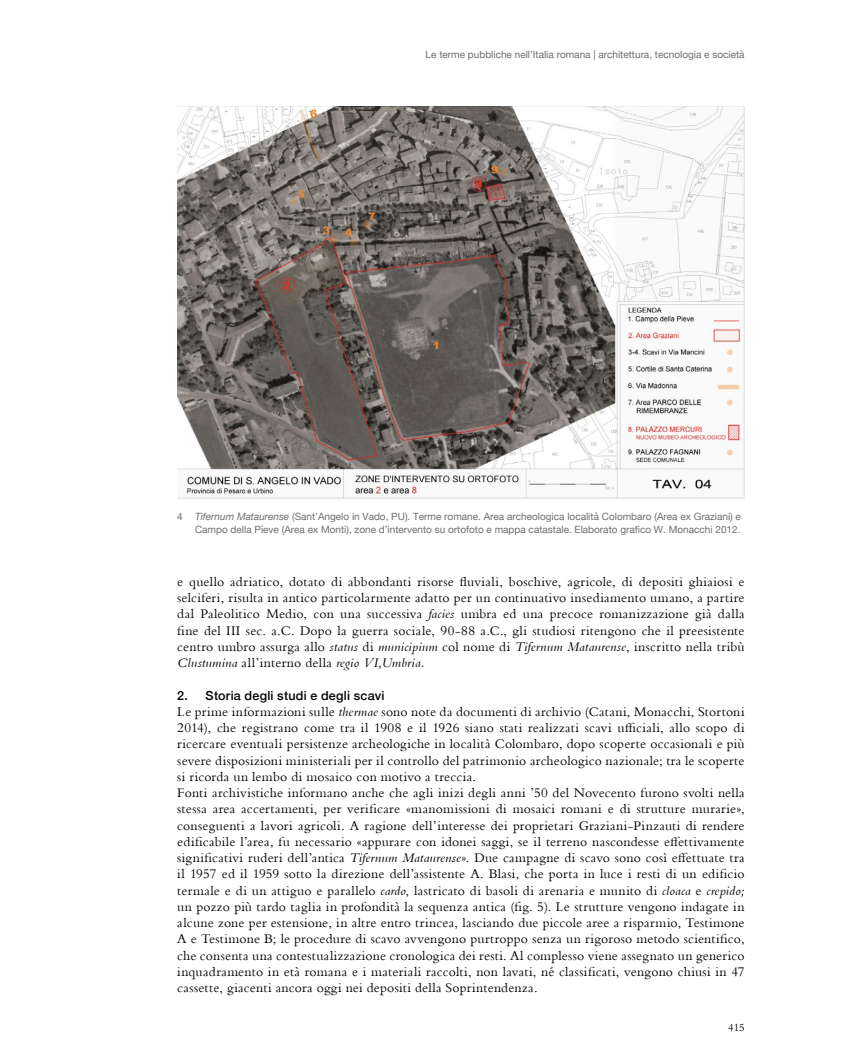
<style>
.page{position:relative;width:851px;height:1063px;background:#fff}
.page>*{position:absolute;margin:0;border:0;box-sizing:border-box;transform-origin:0 0}
.t1{font:13.75px/16.2px "Bembo Std";letter-spacing:.02em;color:#000;text-align:justify}
.t2{font:italic 13.75px "Bembo";letter-spacing:.015em;color:#000}
.t3{font:500 12.5px "Helvetica Neue";letter-spacing:.02em;color:#000}
.t4{font:11.25px "Bembo Std";color:#000}
.t5{font:10px/12.5px "Helvetica Neue";color:#6d6e71;text-align:right}
.s1{font-style:italic}
.s2{font-family:"Bembo";font-style:italic}
.s3{font-family:"Bembo Std";font-style:normal}
</style>
<div class="page">
<img style="left:177px;top:106px;width:567px;height:393px">
<p class="t5" style="left:425px;top:49px;width:320px">Le terme pubbliche nell’Italia romana | architettura, tecnologia e società</p>
<p class="t5" style="left:177px;top:511px;width:565px">4 <span class="s1">Tifernum Mataurense</span> (Sant’Angelo in Vado, PU). Terme romane. Area archeologica località Colombaro (Area ex Graziani) e<br>Campo della Pieve (Area ex Monti), zone d’intervento su ortofoto e mappa catastale. Elaborato grafico W. Monacchi 2012.</p>
<p class="t1" style="left:177px;top:573px;width:568px">e quello adriatico, dotato di abbondanti risorse fluviali, boschive, agricole, di depositi ghiaiosi e selciferi, risulta in antico particolarmente adatto per un continuativo insediamento umano, a partire dal Paleolitico Medio, con una successiva <span class="s2">facies</span> umbra ed una precoce romanizzazione già dalla fine del III sec. a.C. Dopo la guerra sociale, 90-88 a.C., gli studiosi ritengono che il preesistente centro umbro assurga allo <span class="s2">status</span> di <span class="s2">municipium</span> col nome di <span class="s2">Tifernum Mataurense</span>, inscritto nella tribù</p>
<p class="t2" style="left:177px;top:655px;width:249px">Clustumina <span class="s3">all’interno della</span> regio VI,Umbria.</p>
<p class="t3" style="left:177px;top:685px;width:209px">2. Storia degli studi e degli scavi</p>
<p class="t1" style="left:177px;top:703px;width:568px;text-align:left">Le prime informazioni sulle <span class="s2">thermae</span> sono note da documenti di archivio (Catani, Monacchi, Stortoni 2014), che registrano come tra il 1908 e il 1926 siano stati realizzati scavi ufficiali, allo scopo di ricercare eventuali persistenze archeologiche in località Colombaro, dopo scoperte occasionali e più severe disposizioni ministeriali per il controllo del patrimonio archeologico nazionale; tra le scoperte si ricorda un lembo di mosaico con motivo a treccia.<br>Fonti archivistiche informano anche che agli inizi degli anni ’50 del Novecento furono svolti nella stessa area accertamenti, per verificare «manomissioni di mosaici romani e di strutture murarie», conseguenti a lavori agricoli. A ragione dell’interesse dei proprietari Graziani-Pinzauti di rendere edificabile l’area, fu necessario «appurare con idonei saggi, se il terreno nascondesse effettivamente significativi ruderi dell’antica <span class="s2">Tifernum Mataurense</span>». Due campagne di scavo sono così effettuate tra il 1957 ed il 1959 sotto la direzione dell’assistente A. Blasi, che porta in luce i resti di un edificio termale e di un attiguo e parallelo <span class="s2">cardo</span>, lastricato di basoli di arenaria e munito di <span class="s2">cloaca</span> e <span class="s2">crepido; </span>un pozzo più tardo taglia in profondità la sequenza antica (fig. 5). Le strutture vengono indagate in alcune zone per estensione, in altre entro trincea, lasciando due piccole aree a risparmio, Testimone A e Testimone B; le procedure di scavo avvengono purtroppo senza un rigoroso metodo scientifico, che consenta una contestualizzazione cronologica dei resti. Al complesso viene assegnato un generico inquadramento in età romana e i materiali raccolti, non lavati, né classificati, vengono chiusi in 47 cassette, giacenti ancora oggi nei depositi della Soprintendenza.</p>
<p class="t4" style="left:728px;top:1021px;width:18px">415</p>
</div>
